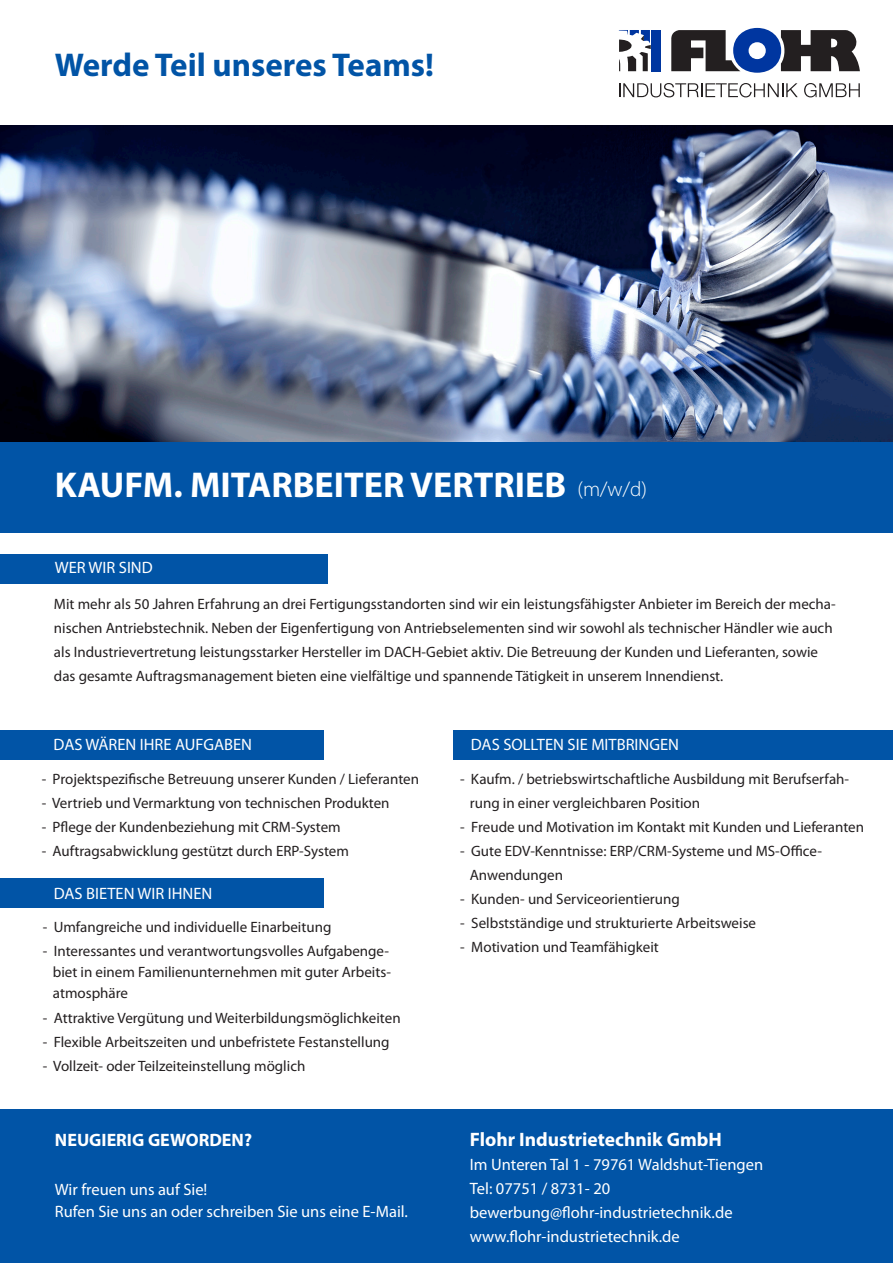
<style>
.page{position:relative;width:893px;height:1263px;background:#fff}
.page>*{position:absolute;margin:0;border:0;box-sizing:border-box;transform-origin:0 0}
.t1{font:700 36px "Myriad Pro";color:#fff}
.t2{font:700 33px "Myriad Pro";color:#0154a6}
.t3{font:700 19.5px "Myriad Pro";color:#fff}
.t4{font:700 18px "Myriad Pro";color:#fff}
.t5{font:16.5px "Myriad Pro";color:#fff}
.t6{font:15px/24px "Myriad Pro";color:#231f20}
.s1{font-family:"Myriad Variable Concept";font-weight:400;font-size:21px}
</style>
<div class="page">
<div style="left:0;top:441px;width:893px;height:92px;background:#0154a6"></div>
<div style="left:0;top:1110px;width:893px;height:153px;background:#0154a6"></div>
<div style="left:0;top:554px;width:327px;height:29px;background:#0154a6"></div>
<div style="left:454px;top:730px;width:439px;height:29px;background:#0154a6"></div>
<div style="left:0;top:730px;width:323px;height:29px;background:#0154a6"></div>
<div style="left:0;top:879px;width:323px;height:29px;background:#0154a6"></div>
<svg style="left:619px;top:30px;width:32px;height:41px"></svg>
<div style="left:652px;top:30px;width:9px;height:41px;background:#0036a0"></div>
<svg style="left:671px;top:28px;width:189px;height:45px"></svg>
<svg style="left:619px;top:83px;width:179px;height:14px"></svg>
<svg style="left:804px;top:83px;width:56px;height:14px"></svg>
<img style="left:0;top:125px;width:893px;height:316px">
<p class="t2" style="left:55px;top:43px;width:381px">Werde Teil unseres Teams!</p>
<p class="t1" style="left:55px;top:462px;width:594px">KAUFM. MITARBEITER VERTRIEB <span class="s1">(m/w/d)</span></p>
<p class="t5" style="left:55px;top:557px;width:100px">WER WIR SIND</p>
<p class="t6" style="left:54px;top:591px;width:783px">Mit mehr als 50 Jahren Erfahrung an drei Fertigungsstandorten sind wir ein leistungsfähigster Anbieter im Bereich der mecha&shy;nischen Antriebstechnik. Neben der Eigenfertigung von Antriebselementen sind wir sowohl als technischer Händler wie auch als Industrievertretung leistungsstarker Hersteller im DACH-Gebiet aktiv. Die Betreuung der Kunden und Lieferanten, sowie das gesamte Auftragsmanagement bieten eine vielfältige und spannende Tätigkeit in unserem Innendienst.</p>
<p class="t5" style="left:54px;top:735px;width:200px">DAS WÄREN IHRE AUFGABEN</p>
<p class="t6" style="left:42px;top:767px;width:379px">- Projektspezifische Betreuung unserer Kunden / Lieferanten</p>
<p class="t6" style="left:42px;top:791px;width:349px">- Vertrieb und Vermarktung von technischen Produkten</p>
<p class="t6" style="left:42px;top:815px;width:301px">- Pflege der Kundenbeziehung mit CRM-System</p>
<p class="t6" style="left:42px;top:839px;width:309px">- Auftragsabwicklung gestützt durch ERP-System</p>
<p class="t5" style="left:54px;top:883px;width:160px">DAS BIETEN WIR IHNEN</p>
<p class="t6" style="left:43px;top:915px;width:290px">- Umfangreiche und individuelle Einarbeitung</p>
<p class="t6" style="left:53px;top:940px;width:340px;line-height:21px;text-indent:-10px">- Interessantes und verantwortungsvolles Aufgabenge&shy;biet in einem Familienunternehmen mit guter Arbeits&shy;atmosphäre</p>
<p class="t6" style="left:43px;top:1006px;width:359px">- Attraktive Vergütung und Weiterbildungsmöglichkeiten</p>
<p class="t6" style="left:43px;top:1030px;width:348px">- Flexible Arbeitszeiten und unbefristete Festanstellung</p>
<p class="t6" style="left:43px;top:1054px;width:264px">- Vollzeit- oder Teilzeiteinstellung möglich</p>
<p class="t4" style="left:55px;top:1128px;width:199px">NEUGIERIG GEWORDEN?</p>
<p class="t5" style="left:55px;top:1179px;width:154px">Wir freuen uns auf Sie!</p>
<p class="t5" style="left:55px;top:1201px;width:355px">Rufen Sie uns an oder schreiben Sie uns eine E-Mail.</p>
<p class="t5" style="left:471px;top:734px;width:210px">DAS SOLLTEN SIE MITBRINGEN</p>
<p class="t6" style="left:470px;top:767px;width:381px;text-indent:-10px">- Kaufm. / betriebswirtschaftliche Ausbildung mit Berufserfah&shy;rung in einer vergleichbaren Position</p>
<p class="t6" style="left:460px;top:815px;width:405px">- Freude und Motivation im Kontakt mit Kunden und Lieferanten</p>
<p class="t6" style="left:470px;top:839px;width:354px;text-indent:-10px">- Gute EDV-Kenntnisse: ERP/CRM-Systeme und MS-Office-<br>Anwendungen</p>
<p class="t6" style="left:460px;top:887px;width:221px">- Kunden- und Serviceorientierung</p>
<p class="t6" style="left:460px;top:911px;width:297px">- Selbstständige und strukturierte Arbeitsweise</p>
<p class="t6" style="left:460px;top:935px;width:200px">- Motivation und Teamfähigkeit</p>
<p class="t3" style="left:470px;top:1127px;width:254px">Flohr Industrietechnik GmbH</p>
<p class="t5" style="left:470px;top:1154px;width:295px">Im Unteren Tal 1 - 79761 Waldshut-Tiengen</p>
<p class="t5" style="left:470px;top:1178px;width:142px">Tel: 07751 / 8731- 20</p>
<p class="t5" style="left:470px;top:1202px;width:264px">bewerbung@flohr-industrietechnik.de</p>
<p class="t5" style="left:470px;top:1226px;width:211px">www.flohr-industrietechnik.de</p>
</div>
